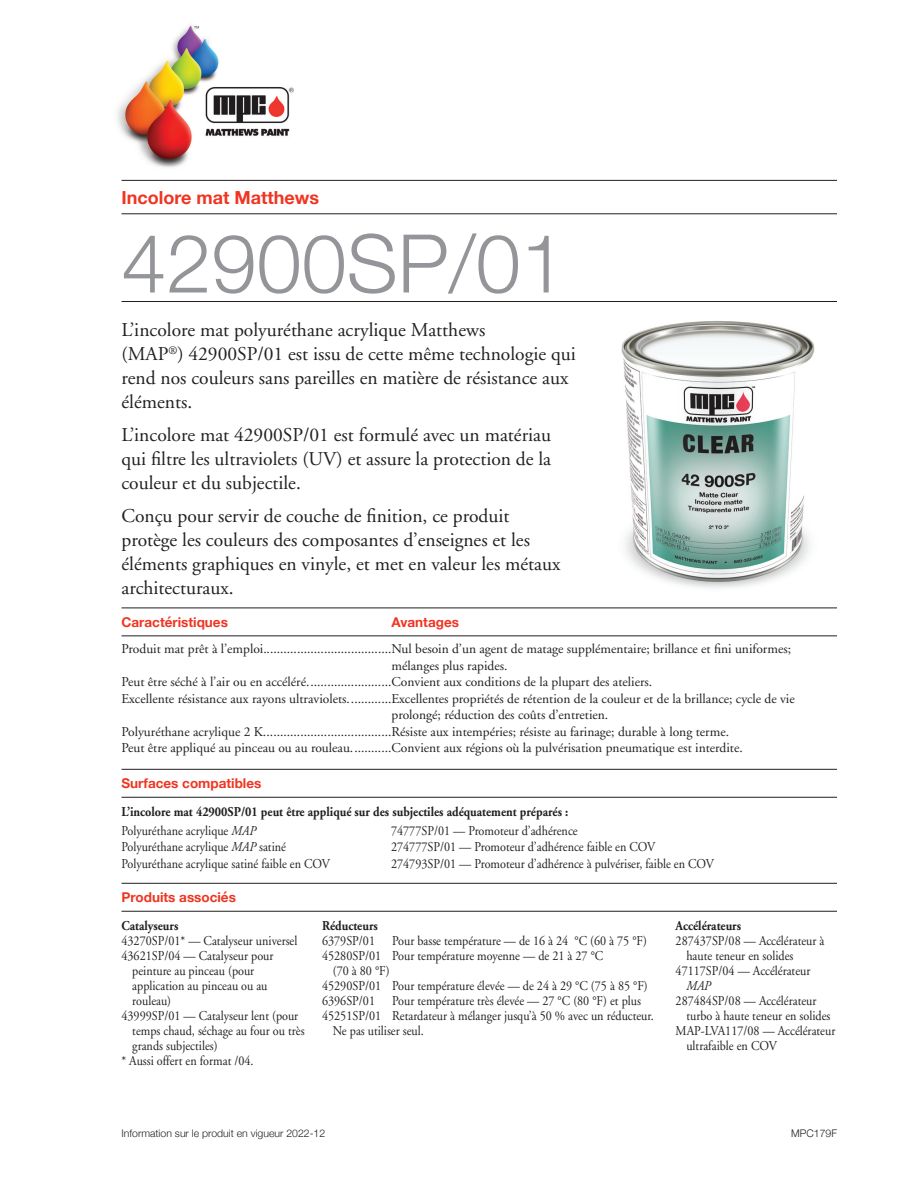
<style>
.page{position:relative;width:918px;height:1188px;background:#fff}
.page>*{position:absolute;margin:0;border:0;box-sizing:border-box;transform-origin:0 0}
.t1{font:300 81px "Helvetica Neue";color:#939598}
.t2{font:19.5px/24px "Adobe Garamond";color:#231f20}
.t3{font:700 18px "Helvetica Neue";color:#ef3522}
.t4{font:13.5px/16.5px "Adobe Garamond";color:#231f20;scale:.9 1}
.t5{font:13.5px "Adobe Garamond";color:#231f20}
.t6{font:700 13.5px/18.5px "Adobe Garamond";color:#231f20;scale:.9 1}
.t7{font:700 13.5px "Helvetica Neue";color:#ef3522}
.t8{font:italic 13.5px "Adobe Garamond";color:#231f20;scale:.9 1}
.t9{font:300 10.5px "Helvetica Neue";color:#231f20}
.s1{font-weight:400}
.s2{font-weight:400;font-style:italic}
.s3{font-style:italic}
</style>
<div class="page">
<hr style="left:122px;top:180px;width:715px;height:1px;background:#231f20">
<hr style="left:122px;top:213px;width:715px;height:1px;background:#231f20">
<hr style="left:122px;top:301px;width:715px;height:1px;background:#231f20">
<img style="left:117px;top:25px;width:177px;height:143px">
<img style="left:621px;top:321px;width:194px;height:267px">
<hr style="left:122px;top:769px;width:715px;height:1px;background:#231f20">
<hr style="left:122px;top:797px;width:715px;height:1px;background:#231f20">
<hr style="left:122px;top:608px;width:715px;height:1px;background:#231f20">
<hr style="left:122px;top:635px;width:715px;height:1px;background:#231f20">
<hr style="left:122px;top:883px;width:715px;height:1px;background:#231f20">
<hr style="left:122px;top:911px;width:715px;height:1px;background:#231f20">
<h3 class="t3" style="left:122px;top:184px;width:199px">Incolore mat Matthews</h3>
<h1 class="t1" style="left:122px;top:198px;width:446px">42900SP/01</h1>
<h2 class="t2" style="left:121px;top:319px;width:456px">L’incolore mat polyuréthane acrylique Matthews<br>(MAP<sup>®</sup>) 42900SP/01 est issu de cette même technologie qui rend nos couleurs sans pareilles en matière de résistance aux éléments.</h2>
<h2 class="t2" style="left:121px;top:423px;width:431px;text-align:justify">L’incolore mat 42900SP/01 est formulé avec un matériau qui filtre les ultraviolets (UV) et assure la protection de la couleur et du subjectile.</h2>
<h2 class="t2" style="left:121px;top:504px;width:441px">Conçu pour servir de couche de finition, ce produit protège les couleurs des composantes d’enseignes et les éléments graphiques en vinyle, et met en valeur les métaux architecturaux.</h2>
<p class="t7" style="left:122px;top:611px;width:108px">Caractéristiques</p>
<p class="t5" style="left:122px;top:642px;width:671px">Produit mat prêt à l’emploi......................................Nul besoin d’un agent de matage supplémentaire; brillance et fini uniformes;</p>
<p class="t5" style="left:392px;top:658px;width:117px">mélanges plus rapides.</p>
<p class="t5" style="left:122px;top:675px;width:532px">Peut être séché à l’air ou en accéléré.........................Convient aux conditions de la plupart des ateliers.</p>
<p class="t5" style="left:122px;top:691px;width:675px">Excellente résistance aux rayons ultraviolets.............Excellentes propriétés de rétention de la couleur et de la brillance; cycle de vie</p>
<p class="t5" style="left:392px;top:708px;width:218px">prolongé; réduction des coûts d’entretien.</p>
<p class="t5" style="left:122px;top:724px;width:609px">Polyuréthane acrylique 2 K......................................Résiste aux intempéries; résiste au farinage; durable à long terme.</p>
<p class="t5" style="left:122px;top:741px;width:623px">Peut être appliqué au pinceau ou au rouleau............Convient aux régions où la pulvérisation pneumatique est interdite.</p>
<p class="t7" style="left:392px;top:611px;width:69px">Avantages</p>
<p class="t7" style="left:122px;top:773px;width:141px">Surfaces compatibles</p>
<p class="t6" style="left:122px;top:803px;width:498px">L’incolore mat 42900SP/01 peut être appliqué sur des subjectiles adéquatement préparés :<br><span class="s1">Polyuréthane acrylique</span> <span class="s2">MAP</span></p>
<p class="t4" style="left:122px;top:839px;width:233px">Polyuréthane acrylique <span class="s3">MAP</span> satiné<br>Polyuréthane acrylique satiné faible en COV</p>
<p class="t4" style="left:391px;top:822px;width:361px">74777SP/01 — Promoteur d’adhérence<br>274777SP/01 — Promoteur d’adhérence faible en COV<br>274793SP/01 — Promoteur d’adhérence à pulvériser, faible en COV</p>
<p class="t7" style="left:122px;top:887px;width:116px">Produits associés</p>
<p class="t6" style="left:121px;top:917px;width:65px">Catalyseurs</p>
<p class="t4" style="left:121px;top:933px;width:197px">43270SP/01* — Catalyseur universel</p>
<p class="t4" style="left:121px;top:948px;width:170px">43621SP/04 — Catalyseur pour</p>
<p class="t4" style="left:132px;top:963px;width:137px">peinture au pinceau (pour</p>
<p class="t4" style="left:132px;top:978px;width:152px">application au pinceau ou au</p>
<p class="t4" style="left:132px;top:993px;width:45px">rouleau)</p>
<p class="t4" style="left:121px;top:1008px;width:198px">43999SP/01 — Catalyseur lent (pour</p>
<p class="t4" style="left:132px;top:1023px;width:193px">temps chaud, séchage au four ou très</p>
<p class="t4" style="left:132px;top:1038px;width:96px">grands subjectiles)</p>
<p class="t4" style="left:121px;top:1053px;width:148px">* Aussi offert en format /04.</p>
<p class="t6" style="left:322px;top:917px;width:64px">Réducteurs</p>
<p class="t4" style="left:322px;top:933px;width:60px">6379SP/01</p>
<p class="t4" style="left:392px;top:933px;width:285px">Pour basse température — de 16 à 24 °C (60 à 75 °F)</p>
<p class="t4" style="left:322px;top:948px;width:314px">45280SP/01 Pour température moyenne — de 21 à 27 °C</p>
<p class="t4" style="left:333px;top:963px;width:65px">(70 à 80 °F)</p>
<p class="t4" style="left:322px;top:978px;width:364px">45290SP/01 Pour température élevée — de 24 à 29 °C (75 à 85 °F)</p>
<p class="t4" style="left:322px;top:993px;width:60px">6396SP/01</p>
<p class="t4" style="left:392px;top:993px;width:278px">Pour température très élevée — 27 °C (80 °F) et plus</p>
<p class="t4" style="left:322px;top:1008px;width:370px">45251SP/01 Retardateur à mélanger jusqu’à 50 % avec un réducteur.</p>
<p class="t4" style="left:333px;top:1023px;width:103px">Ne pas utiliser seul.</p>
<p class="t6" style="left:676px;top:917px;width:74px">Accélérateurs</p>
<p class="t4" style="left:676px;top:933px;width:167px">287437SP/08 — Accélérateur à</p>
<p class="t4" style="left:686px;top:948px;width:120px">haute teneur en solides</p>
<p class="t4" style="left:676px;top:963px;width:151px">47117SP/04 — Accélérateur</p>
<p class="t8" style="left:686px;top:979px;width:29px">MAP</p>
<p class="t4" style="left:676px;top:993px;width:158px">287484SP/08 — Accélérateur</p>
<p class="t4" style="left:686px;top:1008px;width:162px">turbo à haute teneur en solides</p>
<p class="t4" style="left:676px;top:1023px;width:179px">MAP-LVA117/08 — Accélérateur</p>
<p class="t4" style="left:686px;top:1038px;width:102px">ultrafaible en COV</p>
<p class="t9" style="left:122px;top:1124px;width:205px">Information sur le produit en vigueur 2022-12</p>
<p class="t9" style="left:791px;top:1124px;width:47px">MPC179F</p>
</div>
